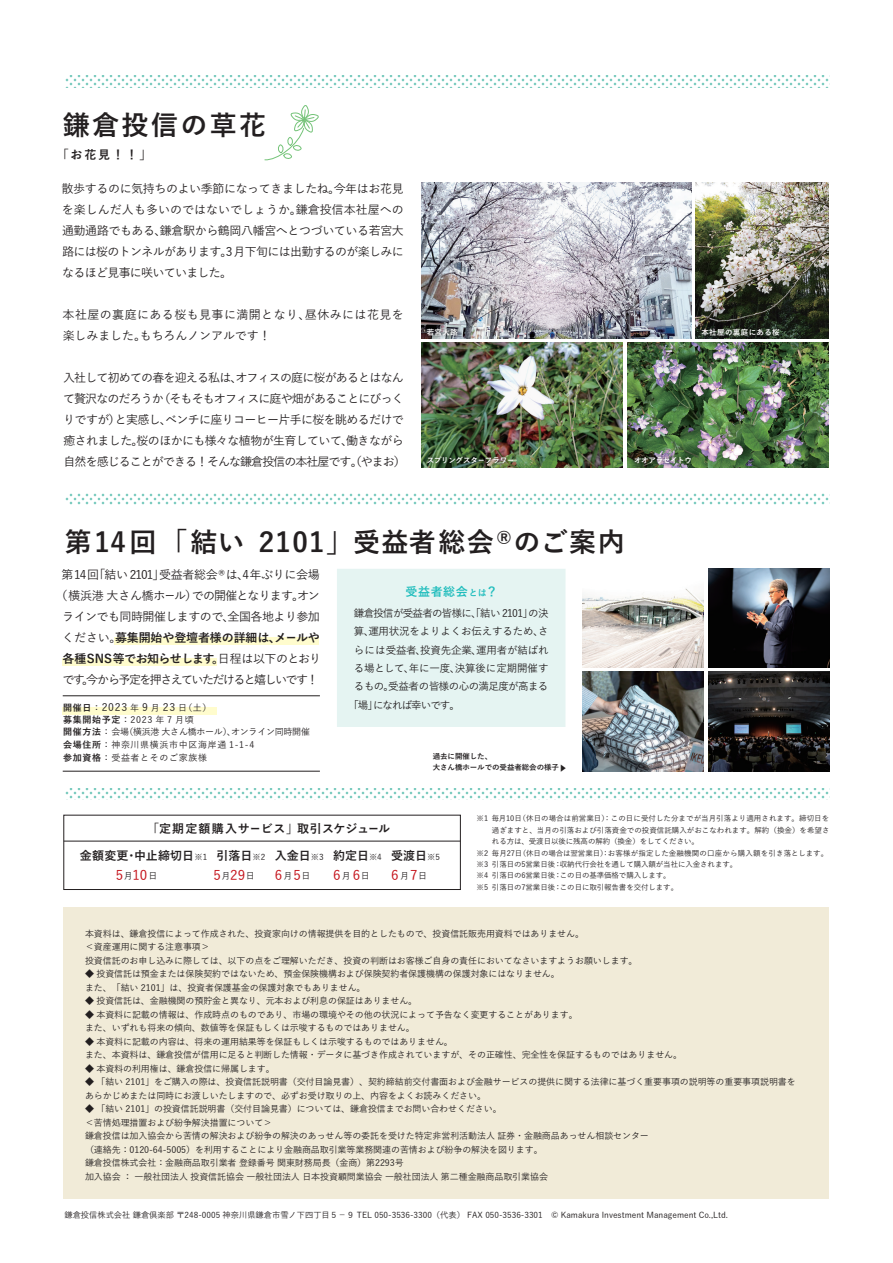
<style>
.page{position:relative;width:893px;height:1263px;background:#fff}
.page>*{position:absolute;margin:0;border:0;box-sizing:border-box;transform-origin:0 0}
.t1{font:700 27px "Yu Go";letter-spacing:.06em;color:#231f20}
.t2{font:700 27px "Yu Go";letter-spacing:.09em;color:#231f20}
.t3{font:500 13.5px "Yu Go";color:#c4121a}
.t4{font:500 12px/21px "Yu Go";letter-spacing:-.055em;color:#231f20;text-align:justify}
.t5{font:700 12px/26.1px "Yu Go";letter-spacing:.015em;color:#231f20}
.t6{font:500 12px/21px "Yu Go";letter-spacing:.035em;color:#231f20}
.t7{font:700 12px "Yu Go";letter-spacing:.04em;color:#21bdbd}
.t8{font:500 10.5px/18.3px "Yu Go";letter-spacing:-.025em;color:#231f20;text-align:justify}
.t9{font:500 10.5px "Yu Go";letter-spacing:-.09em;color:#231f20}
.t10{font:500 9px/13.5px "Yu Go";letter-spacing:-.01em;color:#231f20}
.t11{font:500 9px/12.8px "Yu Go";letter-spacing:.07em;color:#231f20}
.t12{font:500 8.25px "Yu Go";color:#231f20}
.t13{font:500 7.5px/11.4px "Yu Go";letter-spacing:-.015em;color:#231f20;text-align:justify}
.t14{font:700 7.5px/10.5px "Yu Go";letter-spacing:-.01em;color:#231f20}
.t15{font:700 7.5px "Yu Go";color:#fff}
.t16{font:700 7.5px "Yu Go";letter-spacing:.05em;color:#fff}
.t17{font:700 7.5px "Yu Go";letter-spacing:-.04em;color:#fff}
.s1{font-weight:700}
.s2{font-size:9px}
.s3{font-size:10.5px}
.s4{font-family:"Koz Go Pr 6 N";font-weight:400}
.s5{font-weight:500;font-size:8.25px}
.s6{font-size:9px;color:#231f20}
</style>
<div class="page">
<div style="left:64px;top:907px;width:765px;height:292px;background:#f1ebd8"></div>
<svg style="left:65px;top:76px;width:764px;height:11px"></svg>
<svg style="left:65px;top:493px;width:764px;height:11px"></svg>
<svg style="left:65px;top:788px;width:764px;height:11px"></svg>
<div style="left:63px;top:815px;width:398px;height:75px;border:1px solid #231f20"></div>
<hr style="left:64px;top:841px;width:396px;height:1px;background:#231f20">
<div style="left:114px;top:638px;width:204px;height:7px;background:#fffccd"></div>
<div style="left:63px;top:659px;width:154px;height:7px;background:#fffccd"></div>
<div style="left:63px;top:707px;width:154px;height:7px;background:#fffccd"></div>
<div style="left:337px;top:569px;width:229px;height:158px;background:#e5f4f2"></div>
<img style="left:583px;top:588px;width:121px;height:79px">
<img style="left:708px;top:569px;width:121px;height:98px">
<img style="left:583px;top:671px;width:121px;height:100px">
<img style="left:708px;top:671px;width:121px;height:100px">
<img style="left:696px;top:183px;width:132px;height:156px">
<img style="left:422px;top:182px;width:269px;height:157px">
<img style="left:627px;top:343px;width:201px;height:125px">
<img style="left:422px;top:343px;width:201px;height:125px">
<img style="left:421px;top:450px;width:100px;height:18px">
<img style="left:421px;top:322px;width:44px;height:22px">
<img style="left:688px;top:315px;width:105px;height:36px">
<img style="left:627px;top:450px;width:71px;height:18px">
<hr style="left:63px;top:695px;width:257px;height:1px;background:#231f20">
<hr style="left:63px;top:771px;width:257px;height:1px;background:#231f20">
<svg style="left:264px;top:105px;width:55px;height:56px"></svg>
<h1 class="t2" style="left:63px;top:110px;width:205px">鎌倉投信の草花</h1>
<h3 class="t5" style="left:57px;top:141px;width:96px">「お花見！！」</h3>
<h3 class="t4" style="left:62px;top:177px;width:344px">散歩するのに気持ちのよい季節になってきましたね。今年はお花見を楽しんだ人も多いのではないでしょうか。鎌倉投信本社屋への通勤通路でもある、鎌倉駅から鶴岡八幡宮へとつづいている若宮大路には桜のトンネルがあります。3月下旬には出勤するのが楽しみになるほど見事に咲いていました。</h3>
<h3 class="t6" style="left:63px;top:303px;width:343px">本社屋の裏庭にある桜も見事に満開となり、昼休みには花見を楽しみました。もちろんノンアルです！</h3>
<h3 class="t4" style="left:63px;top:366px;width:344px;text-align:left">入社して初めての春を迎える私は、オフィスの庭に桜があるとはなんて贅沢なのだろうか（そもそもオフィスに庭や畑があることにびっくりですが）と実感し、ベンチに座りコーヒー片手に桜を眺めるだけで癒されました。桜のほかにも様々な植物が生育していて、働きながら自然を感じることができる！そんな鎌倉投信の本社屋です。（やまお）</h3>
<p class="t15" style="left:427px;top:328px;width:33px">若宮大路</p>
<p class="t16" style="left:701px;top:328px;width:80px">本社屋の裏庭にある桜</p>
<p class="t15" style="left:427px;top:456px;width:89px">スプリングスターフラワー</p>
<p class="t17" style="left:634px;top:456px;width:59px">オオアラセイトウ</p>
<h1 class="t1" style="left:65px;top:527px;width:562px">第14回「結い 2101」受益者総会®のご案内</h1>
<h3 class="t4" style="left:56px;top:563px;width:267px;text-align:center">第14回「結い 2101」受益者総会®は、4年ぶりに会場（横浜港 大さん橋ホール）での開催となります。オンラインでも同時開催しますので、全国各地より参加ください。<span class="s1">募集開始や登壇者様の詳細は、メールや各種SNS等でお知らせします。</span>日程は以下のとおりです。今から予定を押さえていただけると嬉しいです！</h3>
<h3 class="t7" style="left:405px;top:585px;width:94px">受益者総会<span class="s2">とは</span>？</h3>
<p class="t8" style="left:354px;top:602px;width:196px">鎌倉投信が受益者の皆様に、「結い 2101」の決算、運用状況をよりよくお伝えするため、さらには受益者、投資先企業、運用者が結ばれる場として、年に一度、決算後に定期開催するもの。受益者の皆様の心の満足度が高まる</p>
<p class="t10" style="left:63px;top:700px;width:150px"><span class="s1">開催日</span>：<span class="s3">2023</span> 年 <span class="s3">9</span> 月 <span class="s3">23</span> 日（土）</p>
<p class="t9" style="left:348px;top:695px;width:113px">「場」になれば幸いです。</p>
<p class="t11" style="left:63px;top:712px;width:248px"><span class="s1">募集開始予定</span>：2023 年 7 月頃<br><span class="s1">開催方法</span>：会場（横浜港 大さん橋ホール）、オンライン同時開催<span class="s1">会場住所</span>：神奈川県横浜市中区海岸通 1-1-4<br><span class="s1">参加資格</span>：受益者とそのご家族様</p>
<p class="t14" style="left:433px;top:751px;width:135px">過去に開催した、<br>大さん橋ホールでの受益者総会の様子<span class="s4">▶</span></p>
<h3 class="t5" style="left:80px;top:816px;width:362px;text-indent:67px">「定期定額購入サービス」取引スケジュール<br>金額変更・中止締切日<span class="s5">※1</span> 引落日<span class="s5">※2</span> 入金日<span class="s5">※3</span> 約定日<span class="s5">※4</span> 受渡日<span class="s5">※5</span></h3>
<h2 class="t3" style="left:116px;top:863px;width:43px">5<span class="s6">月</span>10<span class="s6">日</span></h2>
<h2 class="t3" style="left:213px;top:863px;width:43px">5<span class="s6">月</span>29<span class="s6">日</span></h2>
<h2 class="t3" style="left:275px;top:863px;width:37px">6<span class="s6">月</span>5<span class="s6">日</span></h2>
<h2 class="t3" style="left:333px;top:863px;width:38px">6<span class="s6">月</span>6<span class="s6">日</span></h2>
<h2 class="t3" style="left:391px;top:863px;width:37px">6<span class="s6">月</span>7<span class="s6">日</span></h2>
<p class="t13" style="left:492px;top:812px;width:339px;text-align:left">毎月10日（休日の場合は前営業日）：この日に受付した分までが当月引落より適用されます。締切日を過ぎますと、当月の引落および引落資金での投資信託購入がおこなわれます。解約（換金）を希望される方は、受渡日以後に残高の解約（換金）をしてください。<br>毎月27日（休日の場合は翌営業日）：お客様が指定した金融機関の口座から購入額を引き落とします。引落日の5営業日後：収納代行会社を通して購入額が当社に入金されます。<br>引落日の6営業日後：この日の基準価格で購入します。<br>引落日の7営業日後：この日に取引報告書を交付します。</p>
<p class="t13" style="left:477px;top:812px;width:13px">※1</p>
<p class="t13" style="left:477px;top:846px;width:13px">※2 ※3 ※4 ※5</p>
<p class="t10" style="left:85px;top:925px;width:554px">本資料は、鎌倉投信によって作成された、投資家向けの情報提供を目的としたもので、投資信託販売用資料ではありません。<br>＜資産運用に関する注意事項＞<br>投資信託のお申し込みに際しては、以下の点をご理解いただき、投資の判断はお客様ご自身の責任においてなさいますようお願いします。</p>
<p class="t10" style="left:85px;top:966px;width:476px">◆ 投資信託は預金または保険契約ではないため、預金保険機構および保険契約者保護機構の保護対象にはなりません。また、「結い 2101」は、投資者保護基金の保護対象でもありません。</p>
<p class="t10" style="left:85px;top:993px;width:334px">◆ 投資信託は、金融機関の預貯金と異なり、元本および利息の保証はありません。</p>
<p class="t10" style="left:85px;top:1006px;width:494px">◆ 本資料に記載の情報は、作成時点のものであり、市場の環境やその他の状況によって予告なく変更することがあります。また、いずれも将来の傾向、数値等を保証もしくは示唆するものではありません。</p>
<p class="t10" style="left:85px;top:1033px;width:599px">◆ 本資料に記載の内容は、将来の運用結果等を保証もしくは示唆するものではありません。<br>また、本資料は、鎌倉投信が信用に足ると判断した情報・データに基づき作成されていますが、その正確性、完全性を保証するものではありません。</p>
<p class="t10" style="left:85px;top:1060px;width:191px">◆ 本資料の利用権は、鎌倉投信に帰属します。</p>
<p class="t10" style="left:85px;top:1074px;width:712px">◆ 「結い 2101」をご購入の際は、投資信託説明書（交付目論見書）、契約締結前交付書面および金融サービスの提供に関する法律に基づく重要事項の説明等の重要事項説明書をあらかじめまたは同時にお渡しいたしますので、必ずお受け取りの上、内容をよくお読みください。</p>
<p class="t10" style="left:85px;top:1101px;width:565px">◆ 「結い 2101」の投資信託説明書（交付目論見書）については、鎌倉投信までお問い合わせください。<br>＜苦情処理措置および紛争解決措置について＞<br>鎌倉投信は加入協会から苦情の解決および紛争の解決のあっせん等の委託を受けた特定非営利活動法人 証券・金融商品あっせん相談センター（連絡先：0120-64-5005）を利用することにより金融商品取引業等業務関連の苦情および紛争の解決を図ります。<br>鎌倉投信株式会社：金融商品取引業者 登録番号 関東財務局長（金商）第2293号<br>加入協会 ： 一般社団法人 投資信託協会 一般社団法人 日本投資顧問業協会 一般社団法人 第二種金融商品取引業協会</p>
<p class="t12" style="left:64px;top:1208px;width:665px">鎌倉投信株式会社 鎌倉倶楽部 〒248-0005 神奈川県鎌倉市雪ノ下四丁目５－９ TEL 050-3536-3300（代表） FAX 050-3536-3301　© Kamakura Investment Management Co.,Ltd.</p>
</div>
